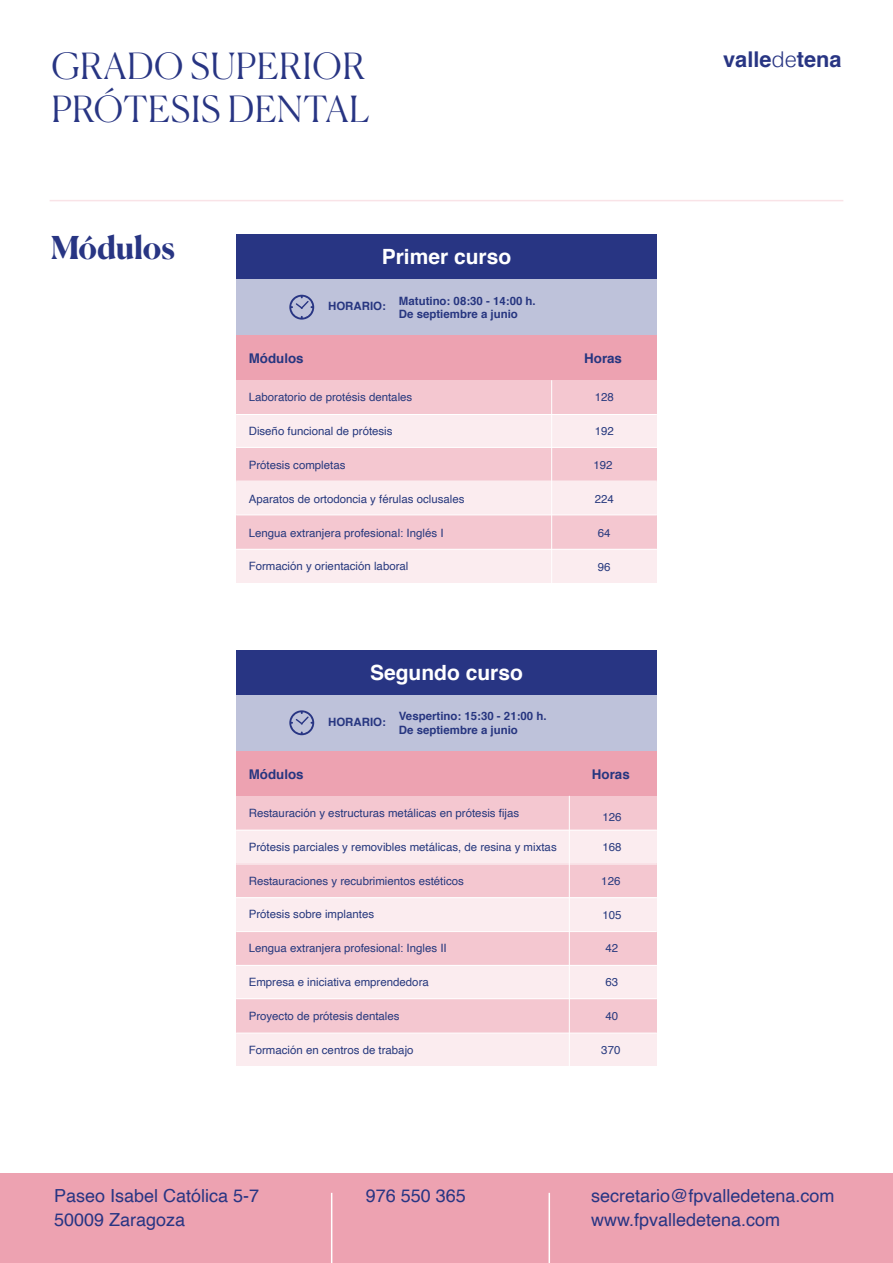
<style>
.page{position:relative;width:893px;height:1263px;background:#fff}
.page>*{position:absolute;margin:0;border:0;box-sizing:border-box;transform-origin:0 0}
.t1{font:300 36px/43.2px "Canela";letter-spacing:.02em;color:#283583}
.t2{font:700 31.5px "Canela";letter-spacing:-.005em;color:#283583}
.t3{font:700 21.75px "Helvetica";color:#283583}
.t4{font:700 21px "Helvetica";color:#fff}
.t5{font:18px/24px "Helvetica";color:#283583}
.t6{font:700 13.35px "Helvetica";color:#273680}
.t7{font:11.4px "Helvetica";color:#27397e}
.t8{font:700 11.4px/13.8px "Helvetica";color:#273680}
.s1{font-weight:300}
</style>
<div class="page">
<div style="left:236px;top:234px;width:421px;height:45px;background:#283583"></div>
<div style="left:236px;top:650px;width:421px;height:44px;background:#283583"></div>
<div style="left:236px;top:279px;width:421px;height:57px;background:#bec2da"></div>
<div style="left:236px;top:694px;width:421px;height:57px;background:#bec2da"></div>
<svg style="left:289px;top:295px;width:25px;height:25px"></svg>
<svg style="left:289px;top:710px;width:25px;height:25px"></svg>
<div style="left:236px;top:336px;width:421px;height:44px;background:#eda2b1"></div>
<div style="left:236px;top:751px;width:421px;height:45px;background:#eda2b1"></div>
<div style="left:236px;top:380px;width:421px;height:34px;background:#f4c7d0"></div>
<div style="left:236px;top:796px;width:421px;height:34px;background:#f4c7d0"></div>
<div style="left:236px;top:414px;width:421px;height:34px;background:#fbecef"></div>
<div style="left:236px;top:830px;width:421px;height:33px;background:#fbecef"></div>
<div style="left:236px;top:515px;width:421px;height:34px;background:#f4c7d0"></div>
<div style="left:236px;top:931px;width:421px;height:34px;background:#f4c7d0"></div>
<div style="left:236px;top:999px;width:421px;height:33px;background:#f4c7d0"></div>
<div style="left:236px;top:482px;width:421px;height:33px;background:#fbecef"></div>
<div style="left:236px;top:897px;width:421px;height:34px;background:#fbecef"></div>
<div style="left:236px;top:448px;width:421px;height:34px;background:#f4c7d0"></div>
<div style="left:236px;top:863px;width:421px;height:34px;background:#f4c7d0"></div>
<div style="left:236px;top:549px;width:421px;height:34px;background:#fbecef"></div>
<div style="left:236px;top:965px;width:421px;height:34px;background:#fbecef"></div>
<div style="left:236px;top:1032px;width:421px;height:34px;background:#fbecef"></div>
<hr style="left:551px;top:380px;width:1px;height:203px;background:#fff">
<hr style="left:569px;top:796px;width:1px;height:270px;background:#fff">
<hr style="left:236px;top:549px;width:421px;height:1px;background:#fff">
<hr style="left:236px;top:514px;width:421px;height:1px;background:#fff">
<hr style="left:236px;top:481px;width:421px;height:1px;background:#fff">
<hr style="left:236px;top:447px;width:421px;height:1px;background:#fff">
<hr style="left:236px;top:414px;width:421px;height:1px;background:#fff">
<hr style="left:236px;top:1032px;width:421px;height:1px;background:#fff">
<hr style="left:236px;top:998px;width:421px;height:1px;background:#fff">
<hr style="left:236px;top:965px;width:421px;height:1px;background:#fff">
<hr style="left:236px;top:931px;width:421px;height:1px;background:#fff">
<hr style="left:236px;top:897px;width:421px;height:1px;background:#fff">
<hr style="left:236px;top:863px;width:421px;height:1px;background:#fff">
<hr style="left:236px;top:830px;width:421px;height:1px;background:#fff">
<hr style="left:50px;top:200px;width:793px;height:1px;background:#eda2b1">
<div style="left:0;top:1174px;width:893px;height:89px;background:#eda2b1"></div>
<hr style="left:331px;top:1193px;width:1px;height:70px;background:#fff">
<hr style="left:549px;top:1193px;width:1px;height:70px;background:#fff">
<h1 class="t1" style="left:51px;top:41px;width:320px">GRADO SUPERIOR<br>PRÓTESIS DENTAL</h1>
<h2 class="t2" style="left:51px;top:222px;width:126px">Módulos</h2>
<h3 class="t4" style="left:382px;top:240px;width:131px">Primer curso</h3>
<p class="t8" style="left:328px;top:300px;width:59px">HORARIO:</p>
<p class="t8" style="left:399px;top:294px;width:138px">Matutino: 08:30 - 14:00 h.<br>De septiembre a junio</p>
<p class="t6" style="left:249px;top:347px;width:56px">Módulos</p>
<p class="t6" style="left:584px;top:347px;width:39px">Horas</p>
<p class="t7" style="left:249px;top:389px;width:165px">Laboratorio de protésis dentales</p>
<p class="t7" style="left:595px;top:389px;width:21px">128</p>
<p class="t7" style="left:249px;top:422px;width:145px">Diseño funcional de prótesis</p>
<p class="t7" style="left:595px;top:422px;width:21px">192</p>
<p class="t7" style="left:249px;top:456px;width:98px">Prótesis completas</p>
<p class="t7" style="left:594px;top:456px;width:21px">192</p>
<p class="t7" style="left:249px;top:490px;width:217px">Aparatos de ortodoncia y férulas oclusales</p>
<p class="t7" style="left:595px;top:490px;width:21px">224</p>
<p class="t7" style="left:249px;top:524px;width:196px">Lengua extranjera profesional: Inglés I</p>
<p class="t7" style="left:598px;top:524px;width:14px">64</p>
<p class="t7" style="left:249px;top:558px;width:161px">Formación y orientación laboral</p>
<p class="t7" style="left:598px;top:558px;width:14px">96</p>
<h3 class="t4" style="left:370px;top:656px;width:154px">Segundo curso</h3>
<p class="t6" style="left:249px;top:763px;width:56px">Módulos</p>
<p class="t8" style="left:328px;top:715px;width:59px">HORARIO:</p>
<p class="t8" style="left:399px;top:709px;width:149px">Vespertino: 15:30 - 21:00 h.<br>De septiembre a junio</p>
<p class="t7" style="left:249px;top:804px;width:272px">Restauración y estructuras metálicas en prótesis fijas</p>
<p class="t7" style="left:249px;top:838px;width:309px">Prótesis parciales y removibles metálicas, de resina y mixtas</p>
<p class="t7" style="left:249px;top:872px;width:217px">Restauraciones y recubrimientos estéticos</p>
<p class="t7" style="left:249px;top:906px;width:127px">Prótesis sobre implantes</p>
<p class="t7" style="left:249px;top:939px;width:199px">Lengua extranjera profesional: Ingles II</p>
<p class="t7" style="left:249px;top:973px;width:182px">Empresa e iniciativa emprendedora</p>
<p class="t7" style="left:249px;top:1007px;width:152px">Proyecto de prótesis dentales</p>
<p class="t7" style="left:249px;top:1041px;width:166px">Formación en centros de trabajo</p>
<p class="t6" style="left:592px;top:763px;width:39px">Horas</p>
<p class="t7" style="left:602px;top:808px;width:21px">126</p>
<p class="t7" style="left:602px;top:838px;width:21px">168</p>
<p class="t7" style="left:601px;top:872px;width:21px">126</p>
<p class="t7" style="left:602px;top:906px;width:21px">105</p>
<p class="t7" style="left:606px;top:939px;width:14px">42</p>
<p class="t7" style="left:606px;top:973px;width:14px">63</p>
<p class="t7" style="left:606px;top:1007px;width:14px">40</p>
<p class="t7" style="left:601px;top:1041px;width:21px">370</p>
<h3 class="t3" style="left:723px;top:42px;width:120px">valle<span class="s1">de</span>tena</h3>
<h3 class="t5" style="left:54px;top:1185px;width:207px">Paseo Isabel Católica 5-7<br>50009 Zaragoza</h3>
<h3 class="t5" style="left:366px;top:1185px;width:102px">976 550 365</h3>
<h3 class="t5" style="left:591px;top:1185px;width:245px">secretario@fpvalledetena.com www.fpvalledetena.com</h3>
</div>
